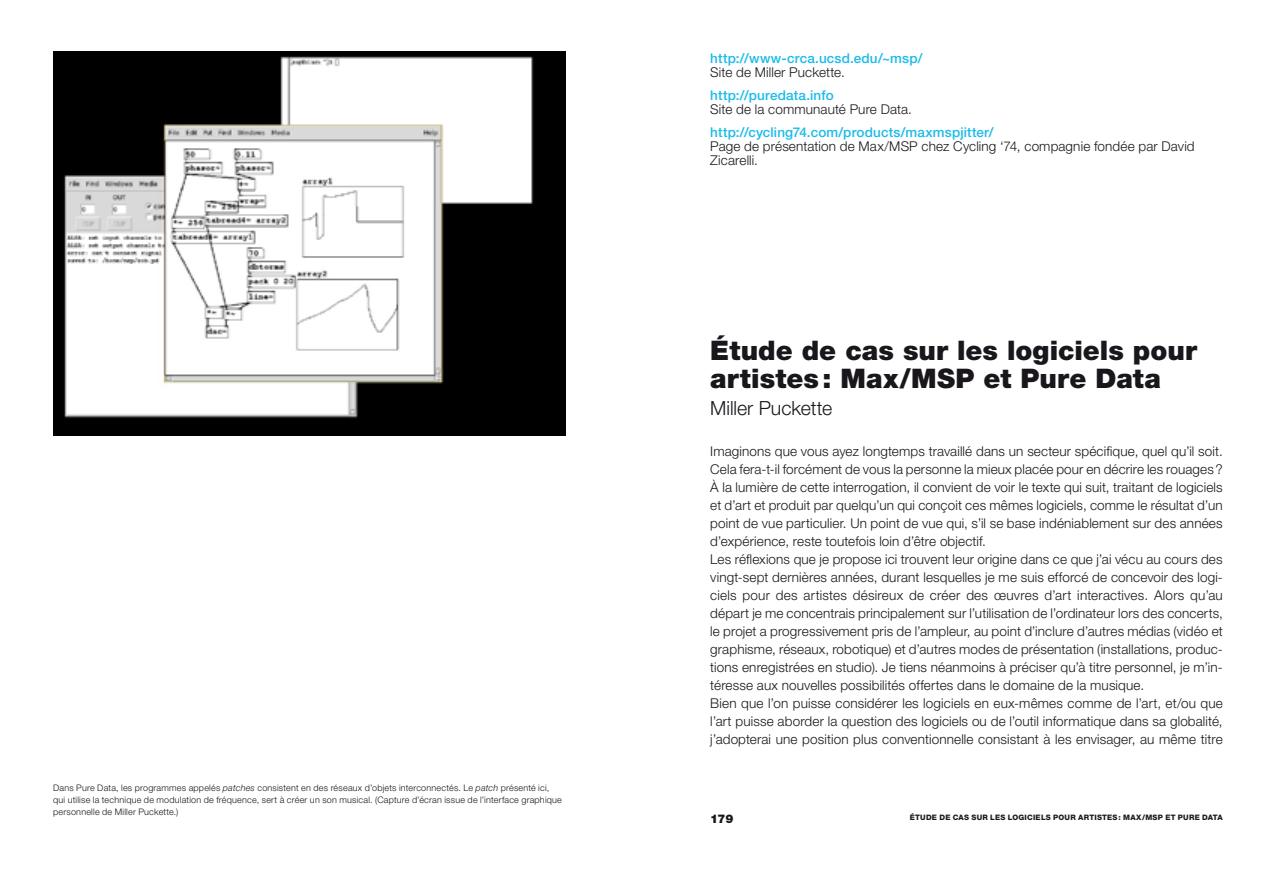
<style>
.page{position:relative;width:1276px;height:872px;background:#fff}
.page>*{position:absolute;margin:0;border:0;box-sizing:border-box;transform-origin:0 0}
.t1{font:900 27px/28.5px "Helvetica Neue LT Std";color:#1a171c}
.t2{font:300 19.5px "Helvetica Neue LT Std";letter-spacing:-.005em;color:#1a171c}
.t3{font:300 13.5px/18px "Helvetica Neue LT Std";letter-spacing:.01em;color:#1a171c}
.t4{font:500 13.5px "Helvetica Neue LT Std";letter-spacing:.01em;color:#1bbbea}
.t5{font:900 12px "Helvetica Neue LT Std";color:#1a171c}
.t6{font:300 9px/12px "Helvetica Neue LT Std";letter-spacing:.025em;color:#1a171c}
.t7{font:800 7.5px "Helvetica Neue LT Std";letter-spacing:.035em;color:#1a171c}
.s1{font-style:italic}
</style>
<div class="page">
<img style="left:53px;top:52px;width:513px;height:384px">
<p class="t6" style="left:53px;top:781px;width:510px">Dans Pure Data, les programmes appelés <span class="s1">patches</span> consistent en des réseaux d’objets interconnectés. Le <span class="s1">patch</span> présenté ici, qui utilise la technique de modulation de fréquence, sert à créer un son musical. (Capture d’écran issue de l’interface graphique personnelle de Miller Puckette.)</p>
<p class="t4" style="left:710px;top:50px;width:214px">http://www-crca.ucsd.edu/~msp/</p>
<p class="t3" style="left:710px;top:63px;width:136px">Site de Miller Puckette.</p>
<p class="t4" style="left:710px;top:87px;width:125px">http://puredata.info</p>
<p class="t3" style="left:710px;top:100px;width:203px">Site de la communauté Pure Data.</p>
<p class="t4" style="left:710px;top:124px;width:285px">http://cycling74.com/products/maxmspjitter/</p>
<p class="t3" style="left:710px;top:139px;width:486px;line-height:14.2px">Page de présentation de Max/MSP chez Cycling ‘74, compagnie fondée par David<br>Zicarelli.</p>
<h1 class="t1" style="left:710px;top:335px;width:488px">Étude de cas sur les logiciels pour artistes: Max/MSP et Pure Data</h1>
<h2 class="t2" style="left:710px;top:396px;width:123px">Miller Puckette</h2>
<p class="t3" style="left:710px;top:442px;width:514px">Imaginons que vous ayez longtemps travaillé dans un secteur spécifique, quel qu’il soit.<br>Cela fera-t-il forcément de vous la personne la mieux placée pour en décrire les rouages?<br>À la lumière de cette interrogation, il convient de voir le texte qui suit, traitant de logiciels et d’art et produit par quelqu’un qui conçoit ces mêmes logiciels, comme le résultat d’un point de vue particulier. Un point de vue qui, s’il se base indéniablement sur des années d’expérience, reste toutefois loin d’être objectif.<br>Les réflexions que je propose ici trouvent leur origine dans ce que j’ai vécu au cours des vingt-sept dernières années, durant lesquelles je me suis efforcé de concevoir des logi&shy;ciels pour des artistes désireux de créer des œuvres d’art interactives. Alors qu’au départ je me concentrais principalement sur l’utilisation de l’ordinateur lors des concerts, le projet a progressivement pris de l’ampleur, au point d’inclure d’autres médias (vidéo et graphisme, réseaux, robotique) et d’autres modes de présentation (installations, produc&shy;tions enregistrées en studio). Je tiens néanmoins à préciser qu’à titre personnel, je m’in&shy;téresse aux nouvelles possibilités offertes dans le domaine de la musique.<br>Bien que l’on puisse considérer les logiciels en eux-mêmes comme de l’art, et/ou que l’art puisse aborder la question des logiciels ou de l’outil informatique dans sa globalité, j’adopterai une position plus conventionnelle consistant à les envisager, au même titre</p>
<p class="t5" style="left:710px;top:811px;width:25px">179</p>
<p class="t7" style="left:910px;top:812px;width:50px">ÉTUDE DE CAS</p>
<p class="t7" style="left:971px;top:812px;width:25px">SUR LES</p>
<p class="t7" style="left:1007px;top:812px;width:23px">LOGICIELS</p>
<p class="t7" style="left:1053px;top:812px;width:170px">PO UR ARTISTES : MAX/MSP ET PURE DATA</p>
</div>
